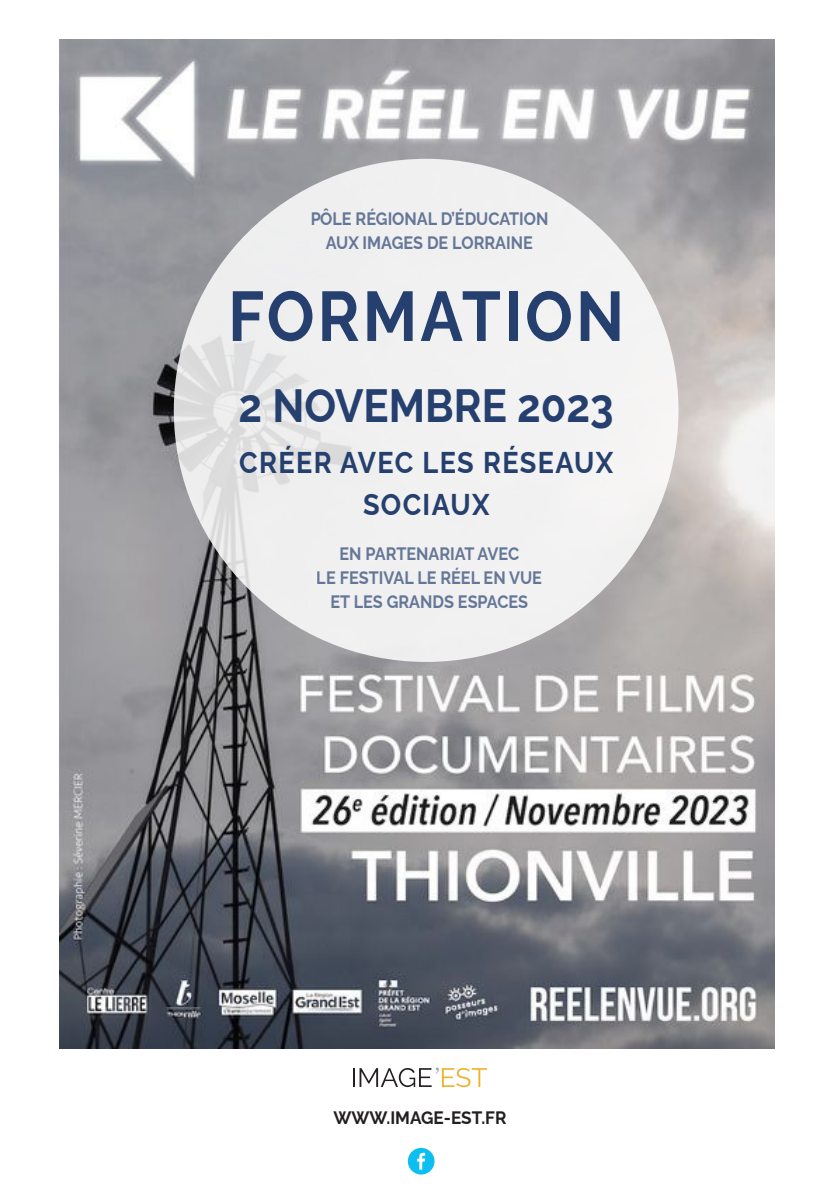
<style>
.page{position:relative;width:840px;height:1191px;background:#fff}
.page>*{position:absolute;margin:0;border:0;box-sizing:border-box;transform-origin:0 0}
.t1{font:700 70px "Raleway";letter-spacing:.05em;color:#253f6e;scale:.9 1}
.t2{font:700 46.6px "Raleway";color:#253f6e;scale:.9 1}
.t3{font:700 30px/42px "Raleway";letter-spacing:.05em;color:#253f6e;text-align:center;scale:.9 1}
.t4{font:700 18px/24px "Raleway";color:#253f6e;text-align:center;scale:.9 1}
.t5{font:700 18px "Raleway";color:#231f20;scale:.95 1}
</style>
<div class="page">
<img style="left:59px;top:40px;width:714px;height:1008px">
<div style="left:407px;top:1147px;width:27px;height:27px;background:#0dbff0;border-radius:50%"></div>
<svg style="left:417px;top:1152px;width:8px;height:17px"></svg>
<svg style="left:353px;top:1067px;width:133px;height:20px"></svg>
<div style="left:174px;top:159px;width:504px;height:503px;background:linear-gradient(to right,#e7e7e8,#f7f7f6);border-radius:50%"></div>
<p class="t4" style="left:310px;top:206px;width:266px">PÔLE RÉGIONAL D’ÉDUCATION<br>AUX IMAGES DE LORRAINE</p>
<h1 class="t1" style="left:228px;top:275px;width:441px">FORMATION</h1>
<h2 class="t2" style="left:238px;top:378px;width:418px">2 NOVEMBRE 2023</h2>
<h3 class="t3" style="left:239px;top:441px;width:417px">CRÉER AVEC LES RÉSEAUX<br>SOCIAUX</h3>
<p class="t4" style="left:316px;top:541px;width:251px">EN PARTENARIAT AVEC<br>LE FESTIVAL LE RÉEL EN VUE<br>ET LES GRANDS ESPACES</p>
<p class="t5" style="left:333px;top:1107px;width:183px">WWW.IMAGE-EST.FR</p>
</div>
